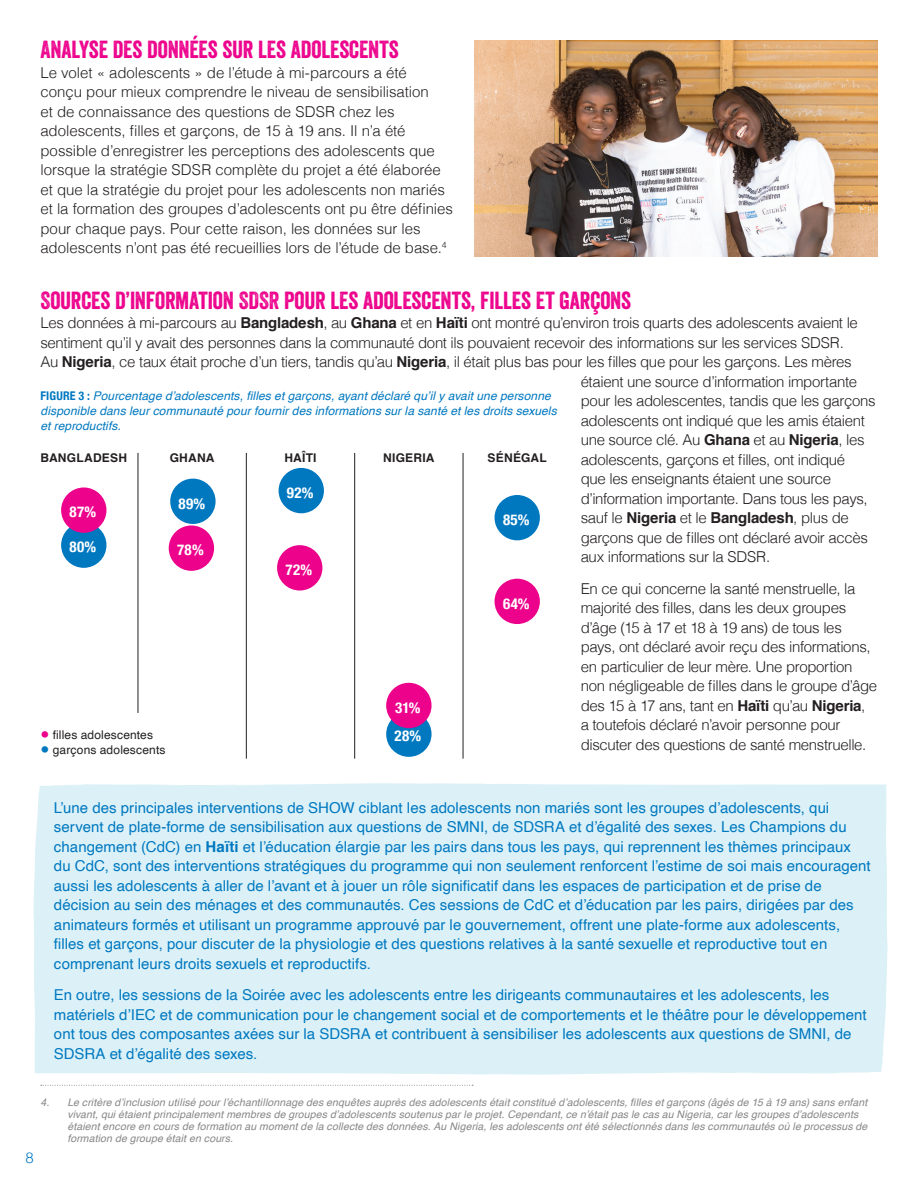
<style>
.page{position:relative;width:918px;height:1188px;background:#fff}
.page>*{position:absolute;margin:0;border:0;box-sizing:border-box;transform-origin:0 0}
.t1{font:24px "Veneer";letter-spacing:-.005em;color:#ed028c}
.t2{font:300 15px/19.5px "Helvetica";letter-spacing:-.02em;color:#231f20}
.t3{font:15px/19.5px "Helvetica";letter-spacing:.005em;color:#0078c0}
.t4{font:700 condensed 15px "Helvetica Neue";letter-spacing:.02em;color:#fff}
.t5{font:300 15px "Helvetica";color:#0078c0}
.t6{font:italic 12px/15px "Helvetica";letter-spacing:.01em;color:#0078c0}
.t7{font:12px "Helvetica";letter-spacing:.01em;color:#231f20}
.t8{font:700 12px "Helvetica";letter-spacing:.015em;color:#231f20}
.t9{font:italic 10.5px/12px "Helvetica";letter-spacing:.015em;color:#888787}
.s1{font-weight:700}
.s2{font-family:"Helvetica Neue";font-weight:700;font-style:normal;font-stretch:condensed}
.s3{font-weight:300;font-size:18px;color:#ed028c}
.s4{font-weight:300;font-size:18px;color:#0078c0}
</style>
<div class="page">
<div style="left:33px;top:783px;width:855px;height:292px;background:#dbf1f7"></div>
<svg style="left:41px;top:1085px;width:432px;height:1px"></svg>
<div style="left:169px;top:525px;width:45px;height:46px;background:#ed028c;border-radius:50%"></div>
<div style="left:277px;top:545px;width:45px;height:46px;background:#ed028c;border-radius:50%"></div>
<div style="left:495px;top:579px;width:45px;height:45px;background:#ed028c;border-radius:50%"></div>
<div style="left:61px;top:522px;width:45px;height:46px;background:#0078c0;border-radius:50%"></div>
<div style="left:170px;top:479px;width:46px;height:45px;background:#0078c0;border-radius:50%"></div>
<div style="left:279px;top:468px;width:45px;height:45px;background:#0078c0;border-radius:50%"></div>
<div style="left:495px;top:495px;width:45px;height:45px;background:#0078c0;border-radius:50%"></div>
<div style="left:386px;top:711px;width:46px;height:46px;background:#0078c0;border-radius:50%"></div>
<hr style="left:138px;top:453px;width:1px;height:260px;background:#231f20">
<hr style="left:246px;top:453px;width:1px;height:306px;background:#231f20">
<hr style="left:354px;top:453px;width:1px;height:306px;background:#231f20">
<hr style="left:463px;top:453px;width:1px;height:306px;background:#231f20">
<div style="left:386px;top:683px;width:46px;height:45px;background:#ed028c;border-radius:50%"></div>
<div style="left:61px;top:488px;width:45px;height:45px;background:#ed028c;border-radius:50%"></div>
<img style="left:474px;top:40px;width:404px;height:216px">
<h1 class="t1" style="left:40px;top:35px;width:360px">ANALYSE DES DONNÉES SUR LES ADOLESCENTS</h1>
<p class="t2" style="left:40px;top:62px;width:414px">Le volet « adolescents » de l’étude à mi-parcours a été<br>conçu pour mieux comprendre le niveau de sensibilisation<br>et de connaissance des questions de SDSR chez les adolescents, filles et garçons, de 15 à 19 ans. Il n’a été possible d’enregistrer les perceptions des adolescents que lorsque la stratégie SDSR complète du projet a été élaborée et que la stratégie du projet pour les adolescents non mariés et la formation des groupes d’adolescents ont pu être définies pour chaque pays. Pour cette raison, les données sur les adolescents n’ont pas été recueillies lors de l’étude de base.<sup>4</sup></p>
<h1 class="t1" style="left:40px;top:286px;width:592px">SOURCES D’INFORMATION SDSR POUR LES ADOLESCENTS, FILLES ET GARÇONS</h1>
<p class="t2" style="left:40px;top:312px;width:819px">Les données à mi-parcours au <span class="s1">Bangladesh</span>, au <span class="s1">Ghana</span> et en <span class="s1">Haïti</span> ont montré qu’environ trois quarts des adolescents avaient le</p>
<p class="t2" style="left:40px;top:332px;width:805px">sentiment qu’il y avait des personnes dans la communauté dont ils pouvaient recevoir des informations sur les services SDSR.</p>
<p class="t2" style="left:40px;top:351px;width:813px">Au <span class="s1">Nigeria</span>, ce taux était proche d’un tiers, tandis qu’au <span class="s1">Nigeria</span>, il était plus bas pour les filles que pour les garçons. Les mères</p>
<p class="t2" style="left:581px;top:371px;width:278px">étaient une source d’information importante</p>
<p class="t2" style="left:581px;top:390px;width:296px">pour les adolescentes, tandis que les garçons</p>
<p class="t2" style="left:581px;top:410px;width:286px">adolescents ont indiqué que les amis étaient</p>
<p class="t2" style="left:581px;top:429px;width:285px">une source clé. Au <span class="s1">Ghana</span> et au <span class="s1">Nigeria</span>, les</p>
<p class="t2" style="left:581px;top:449px;width:266px">adolescents, garçons et filles, ont indiqué</p>
<p class="t2" style="left:581px;top:468px;width:252px">que les enseignants étaient une source</p>
<p class="t2" style="left:581px;top:488px;width:289px">d’information importante. Dans tous les pays,</p>
<p class="t2" style="left:581px;top:507px;width:270px">sauf le <span class="s1">Nigeria</span> et le <span class="s1">Bangladesh</span>, plus de</p>
<p class="t2" style="left:581px;top:527px;width:289px">garçons que de filles ont déclaré avoir accès</p>
<p class="t2" style="left:581px;top:546px;width:191px">aux informations sur la SDSR.</p>
<p class="t2" style="left:581px;top:578px;width:298px">En ce qui concerne la santé menstruelle, la majorité des filles, dans les deux groupes d’âge (15 à 17 et 18 à 19 ans) de tous les pays, ont déclaré avoir reçu des informations, en particulier de leur mère. Une proportion non négligeable de filles dans le groupe d’âge des 15 à 17 ans, tant en <span class="s1">Haïti</span> qu’au <span class="s1">Nigeria</span>, a toutefois déclaré n’avoir personne pour discuter des questions de santé menstruelle.</p>
<p class="t6" style="left:40px;top:389px;width:518px"><span class="s2">FIGURE 3 :</span> Pourcentage d’adolescents, filles et garçons, ayant déclaré qu’il y avait une personne disponible dans leur communauté pour fournir des informations sur la santé et les droits sexuels et reproductifs.</p>
<p class="t8" style="left:40px;top:448px;width:88px">BANGLADESH</p>
<p class="t8" style="left:170px;top:448px;width:46px">GHANA</p>
<p class="t8" style="left:284px;top:448px;width:34px">HAÎTI</p>
<p class="t8" style="left:383px;top:448px;width:53px">NIGERIA</p>
<p class="t8" style="left:488px;top:448px;width:61px">SÉNÉGAL</p>
<p class="t4" style="left:287px;top:480px;width:28px">92%</p>
<p class="t4" style="left:179px;top:491px;width:28px">89%</p>
<p class="t4" style="left:70px;top:500px;width:28px">87%</p>
<p class="t4" style="left:503px;top:507px;width:28px">85%</p>
<p class="t4" style="left:70px;top:535px;width:28px">80%</p>
<p class="t4" style="left:177px;top:538px;width:28px">78%</p>
<p class="t4" style="left:286px;top:557px;width:28px">72%</p>
<p class="t4" style="left:503px;top:591px;width:28px">64%</p>
<p class="t4" style="left:395px;top:695px;width:27px">31%</p>
<p class="t7" style="left:40px;top:726px;width:114px"><span class="s3">•</span> filles adolescentes</p>
<p class="t7" style="left:40px;top:741px;width:127px"><span class="s4">•</span> garçons adolescents</p>
<p class="t4" style="left:395px;top:724px;width:28px">28%</p>
<p class="t3" style="left:54px;top:798px;width:818px">L’une des principales interventions de SHOW ciblant les adolescents non mariés sont les groupes d’adolescents, qui servent de plate-forme de sensibilisation aux questions de SMNI, de SDSRA et d’égalité des sexes. Les Champions du changement (CdC) en <span class="s1">Haïti</span> et l’éducation élargie par les pairs dans tous les pays, qui reprennent les thèmes principaux du CdC, sont des interventions stratégiques du programme qui non seulement renforcent l’estime de soi mais encouragent aussi les adolescents à aller de l’avant et à jouer un rôle significatif dans les espaces de participation et de prise de décision au sein des ménages et des communautés. Ces sessions de CdC et d’éducation par les pairs, dirigées par des animateurs formés et utilisant un programme approuvé par le gouvernement, offrent une plate-forme aux adolescents, filles et garçons, pour discuter de la physiologie et des questions relatives à la santé sexuelle et reproductive tout en comprenant leurs droits sexuels et reproductifs.</p>
<p class="t3" style="left:54px;top:986px;width:814px">En outre, les sessions de la Soirée avec les adolescents entre les dirigeants communautaires et les adolescents, les matériels d’IEC et de communication pour le changement social et de comportements et le théâtre pour le développement ont tous des composantes axées sur la SDSRA et contribuent à sensibiliser les adolescents aux questions de SMNI, de SDSRA et d’égalité des sexes.</p>
<p class="t9" style="left:67px;top:1096px;width:801px;text-indent:-27px">4. Le critère d’inclusion utilisé pour l’échantillonnage des enquêtes auprès des adolescents était constitué d’adolescents, filles et garçons (âgés de 15 à 19 ans) sans enfant vivant, qui étaient principalement membres de groupes d’adolescents soutenus par le projet. Cependant, ce n’était pas le cas au Nigeria, car les groupes d’adolescents étaient encore en cours de formation au moment de la collecte des données. Au Nigeria, les adolescents ont été sélectionnés dans les communautés où le processus de formation de groupe était en cours.</p>
<p class="t5" style="left:26px;top:1145px;width:10px">8</p>
</div>
